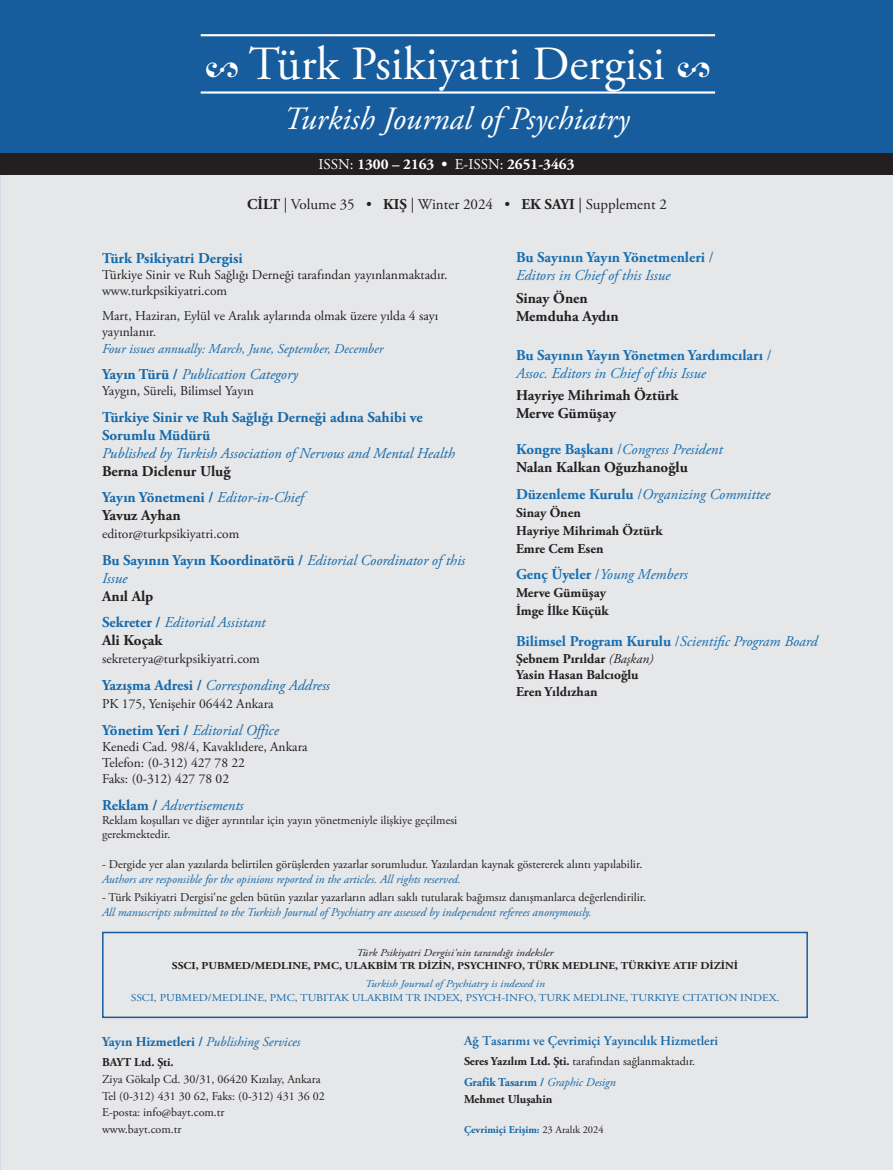
<style>
.page{position:relative;width:893px;height:1170px;background:#fff}
.page>*{position:absolute;margin:0;border:0;box-sizing:border-box;transform-origin:0 0}
.t1{font:47.55px "Adobe Garamond Pro";color:#fff}
.t2{font:italic 32.4px "Adobe Garamond Pro";color:#fff}
.t3{font:italic 15px/18px "Adobe Garamond Pro";color:#1569a9}
.t4{font:700 15px/18px "Adobe Garamond Pro";color:#231f20}
.t5{font:700 15px/18px "Adobe Garamond Pro";color:#156eb1}
.t6{font:italic 15px "Adobe Garamond Pro";color:#156eb1}
.t7{font:700 15px/18px "Adobe Garamond Pro";color:#1569a9}
.t8{font:15px "Adobe Garamond Pro";color:#231f20}
.t9{font:700 15px "Adobe Garamond Pro";color:#fff}
.t10{font:13.5px/16.2px "Adobe Garamond Pro";color:#231f20}
.t11{font:700 13.5px/18px "Adobe Garamond Pro";color:#231f20}
.t12{font:italic 13.5px "Adobe Garamond Pro";color:#1569a9}
.t13{font:600 13.5px "Adobe Garamond Pro";color:#1569a9}
.t14{font:12px/16.6px "Adobe Garamond Pro";color:#231f20}
.t15{font:italic 12px "Adobe Garamond Pro";color:#1569a9}
.t16{font:700 12px "Adobe Garamond Pro";color:#231f20}
.t17{font:10.5px "Adobe Garamond Pro";color:#1569a9;scale:1.1 1}
.t18{font:700 10.5px "Adobe Garamond Pro";color:#231f20;scale:1.1 1}
.t19{font:italic 10.5px "Adobe Garamond Pro";color:#231f20;scale:1.1 1}
.t20{font:italic 10.5px "Adobe Garamond Pro";color:#1569a9;scale:1.1 1}
.t21{font:700 10.5px "Adobe Garamond Pro";color:#1569a9}
.s1{font-size:29.55px}
.s2{font-weight:400}
.s3{font-weight:700}
.s4{font-weight:700;font-style:normal}
.s5{color:#1569a9}
.s6{font-weight:400;font-style:italic;color:#1569a9}
.s7{font-weight:700;font-style:normal;color:#231f20}
.s8{font-weight:400;font-style:italic}
.s9{color:#156eb1}
.s10{font-weight:400;color:#156eb1}
.s11{font-weight:400;font-style:italic;color:#156eb1}
.s12{font-style:normal}
.s13{font-weight:700;color:#1569a9}
.s14{font-style:italic;color:#1569a9}
.s15{font-weight:400;color:#231f20}
</style>
<div class="page">
<div style="left:0;top:0;width:893px;height:1169px;background:#e6e7e9"></div>
<div style="left:0;top:152px;width:893px;height:22px;background:#231f20"></div>
<div style="left:0;top:0;width:893px;height:152px;background:#175d9e"></div>
<hr style="left:201px;top:34px;width:514px;height:2px;background:#fff">
<hr style="left:201px;top:91px;width:514px;height:3px;background:#fff">
<div style="left:102px;top:931px;width:706px;height:86px;border:2px solid #175d9e"></div>
<h1 class="t1" style="left:205px;top:36px;width:507px"><span class="s1">2</span> Türk Psikiyatri Dergisi <span class="s1">2</span></h1>
<h2 class="t2" style="left:283px;top:99px;width:347px">Turkish Journal of Psychiatry</h2>
<p class="t9" style="left:318px;top:155px;width:257px"><span class="s2">ISSN:</span> 1300 – 2163 • <span class="s2">E-ISSN:</span> 2651-3463</p>
<p class="t8" style="left:247px;top:195px;width:421px"><span class="s3">CİLT</span> | Volume 35 • <span class="s3">KIŞ</span> | Winter 2024 • <span class="s3">EK SAYI</span> | Supplement 2</p>
<p class="t7" style="left:102px;top:249px;width:142px">Türk Psikiyatri Dergisi</p>
<p class="t10" style="left:102px;top:267px;width:347px">Türkiye Sinir ve Ruh Sağlığı Derneği tarafından yayınlanmaktadır. www.turkpsikiyatri.com</p>
<p class="t10" style="left:102px;top:308px;width:338px">Mart, Haziran, Eylül ve Aralık aylarında olmak üzere yılda 4 sayı yayınlanır.</p>
<p class="t12" style="left:102px;top:340px;width:283px">Four issues annually: March, June, September, December</p>
<p class="t3" style="left:102px;top:366px;width:197px"><span class="s4">Yayın Türü /</span> Publication Category</p>
<p class="t10" style="left:102px;top:383px;width:153px">Yaygın, Süreli, Bilimsel Yayın</p>
<p class="t7" style="left:102px;top:408px;width:322px">Türkiye Sinir ve Ruh Sağlığı Derneği adına Sahibi ve<br>Sorumlu Müdürü</p>
<p class="t3" style="left:102px;top:444px;width:354px">Published by Turkish Association of Nervous and Mental Health</p>
<p class="t4" style="left:102px;top:458px;width:203px;line-height:26.5px">Berna Diclenur Uluğ<br><span class="s5">Yayın Yönetmeni /</span> <span class="s6">Editor-in-Chief</span></p>
<p class="t4" style="left:102px;top:507px;width:80px">Yavuz Ayhan</p>
<p class="t10" style="left:102px;top:526px;width:139px">editor@turkpsikiyatri.com</p>
<p class="t3" style="left:102px;top:551px;width:365px"><span class="s4">Bu Sayının Yayın Koordinatörü /</span> Editorial Coordinator of this<br>Issue</p>
<p class="t3" style="left:102px;top:583px;width:165px;line-height:26.5px"><span class="s7">Anıl Alp<br></span><span class="s4">Sekreter /</span> Editorial Assistant</p>
<p class="t4" style="left:102px;top:632px;width:62px">Ali Koçak</p>
<p class="t10" style="left:102px;top:651px;width:159px">sekreterya@turkpsikiyatri.com</p>
<p class="t3" style="left:102px;top:676px;width:229px"><span class="s4">Yazışma Adresi /</span> Corresponding Address</p>
<p class="t10" style="left:102px;top:696px;width:173px">PK 175, Yenişehir 06442 Ankara</p>
<p class="t3" style="left:102px;top:721px;width:178px"><span class="s4">Yönetim Yeri /</span> Editorial Office</p>
<p class="t10" style="left:102px;top:738px;width:207px">Kenedi Cad. 98/4, Kavaklıdere, Ankara<br>Telefon: (0-312) 427 78 22<br>Faks: (0-312) 427 78 02</p>
<p class="t3" style="left:102px;top:796px;width:143px"><span class="s4">Reklam /</span> Advertisements</p>
<p class="t14" style="left:102px;top:813px;width:357px;line-height:14.4px">Reklam koşulları ve diğer ayrıntılar için yayın yönetmeniyle ilişkiye geçilmesi gerekmektedir.</p>
<p class="t5" style="left:516px;top:249px;width:199px">Bu Sayının Yayın Yönetmenleri <span class="s2">/<br></span><span class="s8">Editors in Chief of this Issue</span></p>
<p class="t4" style="left:516px;top:289px;width:104px">Sinay Önen<br>Memduha Aydın</p>
<p class="t5" style="left:516px;top:346px;width:257px">Bu Sayının Yayın Yönetmen Yardımcıları <span class="s2">/<br></span><span class="s8">Assoc. Editors in Chief of this Issue</span></p>
<p class="t4" style="left:516px;top:386px;width:164px">Hayriye Mihrimah Öztürk<br>Merve Gümüşay</p>
<p class="t4" style="left:516px;top:440px;width:208px"><span class="s9">Kongre Başkanı</span> <span class="s10">/</span><span class="s11">Congress President<br></span>Nalan Kalkan Oğuzhanoğlu</p>
<p class="t6" style="left:516px;top:485px;width:256px"><span class="s4">Düzenleme Kurulu</span> <span class="s12">/</span>Organizing Committee</p>
<p class="t11" style="left:516px;top:503px;width:148px">Sinay Önen<br>Hayriye Mihrimah Öztürk<br>Emre Cem Esen</p>
<p class="t6" style="left:516px;top:565px;width:173px"><span class="s4">Genç Üyeler</span> <span class="s12">/</span>Young Members</p>
<p class="t11" style="left:516px;top:584px;width:94px">Merve Gümüşay<br>İmge İlke Küçük</p>
<p class="t6" style="left:516px;top:632px;width:303px"><span class="s4">Bilimsel Program Kurulu</span> <span class="s12">/</span>Scientific Program Board</p>
<p class="t11" style="left:516px;top:650px;width:139px;line-height:16.5px">Şebnem Pırıldar <span class="s8">(Başkan)<br></span>Yasin Hasan Balcıoğlu<br>Eren Yıldızhan</p>
<p class="t14" style="left:102px;top:856px;width:542px">- Dergide yer alan yazılarda belirtilen görüşlerden yazarlar sorumludur. Yazılardan kaynak göstererek alıntı yapılabilir.</p>
<p class="t15" style="left:102px;top:871px;width:360px">Authors are responsible for the opinions reported in the articles. All rights reserved.</p>
<p class="t14" style="left:102px;top:889px;width:545px">- Türk Psikiyatri Dergisi’ne gelen bütün yazılar yazarların adları saklı tutularak bağımsız danışmanlarca değerlendirilir.</p>
<p class="t15" style="left:102px;top:904px;width:491px">All manuscripts submitted to the Turkish Journal of Psychiatry are assessed by independent referees anonymously.</p>
<p class="t19" style="left:356px;top:946px;width:181px">Türk Psikiyatri Dergisi'nin tarandığı indeksler</p>
<p class="t18" style="left:172px;top:959px;width:516px">SSCI, PUBMED/MEDLINE, PMC, ULAKBİM TR DİZİN, PSYCHINFO, TÜRK MEDLINE, TÜRKİYE ATIF DİZİNİ</p>
<p class="t20" style="left:365px;top:977px;width:165px">Turkish Journal of Psychiatry is indexed in</p>
<p class="t17" style="left:131px;top:990px;width:591px">SSCI, PUBMED/MEDLINE, PMC, TUBITAK ULAKBIM TR INDEX, PSYCH-INFO, TURK MEDLINE, TURKIYE CITATION INDEX.</p>
<p class="t12" style="left:102px;top:1033px;width:200px"><span class="s4">Yayın Hizmetleri /</span> Publishing Services</p>
<p class="t16" style="left:102px;top:1055px;width:73px">BAYT Ltd. Şti.</p>
<p class="t14" style="left:102px;top:1071px;width:224px">Ziya Gökalp Cd. 30/31, 06420 Kızılay, Ankara Tel (0-312) 431 30 62, Faks: (0-312) 431 36 02<br>E-posta: info@bayt.com.tr<br>www.bayt.com.tr</p>
<p class="t13" style="left:464px;top:1032px;width:256px">Ağ Tasarımı ve Çevrimiçi Yayıncılık Hizmetleri</p>
<p class="t14" style="left:464px;top:1050px;width:233px;line-height:21.3px"><span class="s3">Seres Yazılım Ltd. Şti.</span> tarafından sağlanmaktadır.<br><span class="s13">Grafik Tasarım /</span> <span class="s14">Graphic Design</span></p>
<p class="t16" style="left:464px;top:1092px;width:90px">Mehmet Uluşahin</p>
<p class="t21" style="left:464px;top:1123px;width:141px">Çevrimiçi Erişim: <span class="s15">23 Aralık 2024</span></p>
</div>
